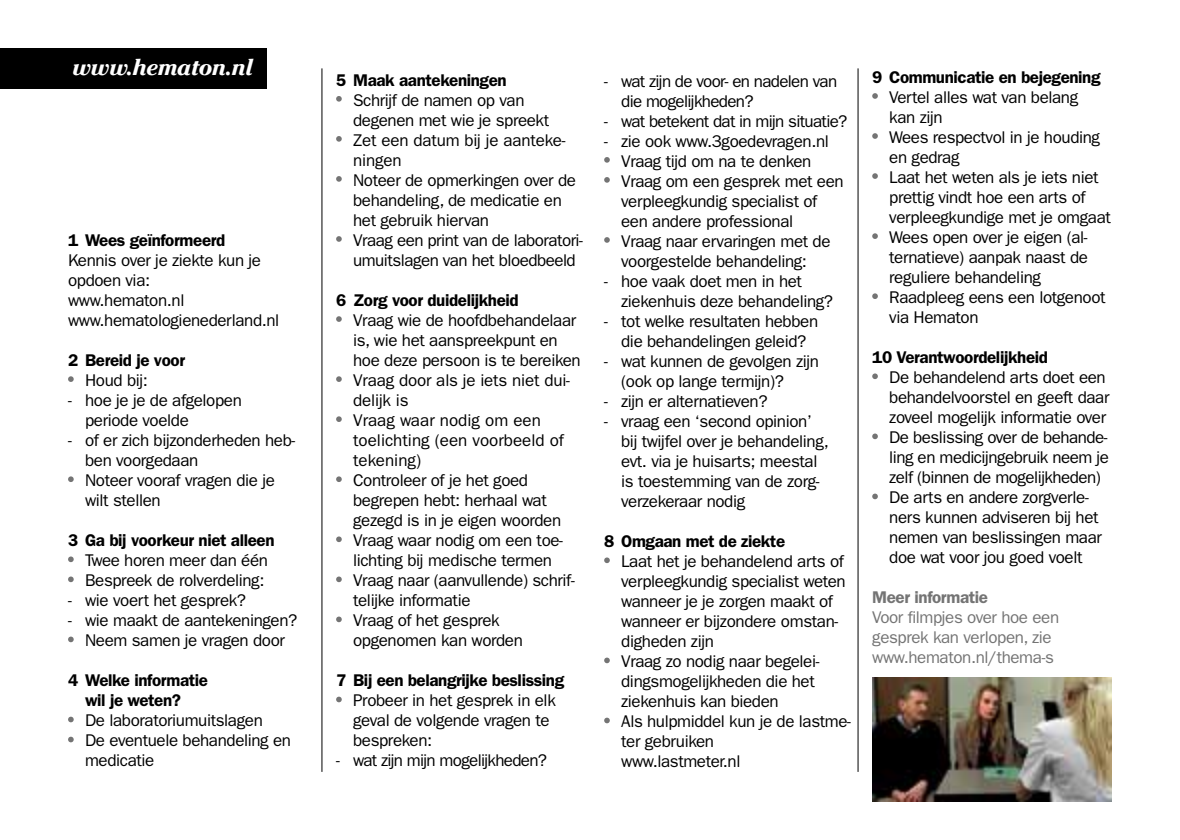
<style>
.page{position:relative;width:1180px;height:840px;background:#fff}
.page>*{position:absolute;margin:0;border:0;box-sizing:border-box;transform-origin:0 0}
.t1{font:italic 700 22.8px "Cheltenham Std";letter-spacing:-.03em;color:#fff}
.t2{font:17px/20px "ITC Franklin Gothic Std";letter-spacing:-.025em;color:#000}
.t3{font:600 17px/20px "ITC Franklin Gothic Std";letter-spacing:-.025em;color:#000;text-align:center}
.t4{font:17px/20px "ITC Franklin Gothic Std";letter-spacing:-.025em;color:#747474}
.t5{font:600 17px "ITC Franklin Gothic Std";letter-spacing:-.025em;color:#747474}
</style>
<div class="page">
<svg style="left:68px;top:376px;width:6px;height:6px"></svg>
<svg style="left:68px;top:476px;width:6px;height:6px"></svg>
<svg style="left:68px;top:556px;width:6px;height:6px"></svg>
<svg style="left:68px;top:576px;width:6px;height:6px"></svg>
<svg style="left:68px;top:636px;width:6px;height:6px"></svg>
<svg style="left:68px;top:716px;width:6px;height:6px"></svg>
<svg style="left:68px;top:736px;width:6px;height:6px"></svg>
<svg style="left:336px;top:96px;width:6px;height:6px"></svg>
<svg style="left:336px;top:136px;width:6px;height:6px"></svg>
<svg style="left:336px;top:176px;width:6px;height:6px"></svg>
<svg style="left:336px;top:236px;width:6px;height:6px"></svg>
<svg style="left:336px;top:316px;width:6px;height:6px"></svg>
<svg style="left:336px;top:376px;width:6px;height:6px"></svg>
<svg style="left:336px;top:416px;width:6px;height:6px"></svg>
<svg style="left:336px;top:476px;width:6px;height:6px"></svg>
<svg style="left:336px;top:536px;width:6px;height:6px"></svg>
<svg style="left:336px;top:576px;width:6px;height:6px"></svg>
<svg style="left:336px;top:616px;width:6px;height:6px"></svg>
<svg style="left:336px;top:696px;width:6px;height:6px"></svg>
<svg style="left:604px;top:157px;width:5px;height:5px"></svg>
<svg style="left:604px;top:177px;width:5px;height:5px"></svg>
<svg style="left:604px;top:237px;width:5px;height:5px"></svg>
<svg style="left:604px;top:557px;width:5px;height:5px"></svg>
<svg style="left:604px;top:657px;width:5px;height:5px"></svg>
<svg style="left:604px;top:717px;width:5px;height:5px"></svg>
<svg style="left:872px;top:93px;width:5px;height:6px"></svg>
<svg style="left:872px;top:133px;width:5px;height:6px"></svg>
<svg style="left:872px;top:173px;width:5px;height:6px"></svg>
<svg style="left:872px;top:233px;width:5px;height:6px"></svg>
<svg style="left:872px;top:293px;width:5px;height:6px"></svg>
<svg style="left:872px;top:373px;width:5px;height:6px"></svg>
<svg style="left:872px;top:433px;width:5px;height:6px"></svg>
<svg style="left:872px;top:493px;width:5px;height:6px"></svg>
<div style="left:0;top:48px;width:266px;height:41px;background:#000"></div>
<img style="left:872px;top:677px;width:239px;height:124px">
<hr style="left:321px;top:68px;width:1px;height:703px;background:#000">
<hr style="left:857px;top:68px;width:1px;height:703px;background:#000">
<h1 class="t1" style="left:72px;top:53px;width:183px">www.hematon.nl</h1>
<p class="t3" style="left:68px;top:230px;width:159px">1 Wees geïnformeerd</p>
<p class="t2" style="left:68px;top:250px;width:213px">Kennis over je ziekte kun je opdoen via:<br>www.hematon.nl www.hematologienederland.nl</p>
<p class="t3" style="left:68px;top:350px;width:118px">2 Bereid je voor</p>
<p class="t2" style="left:85px;top:370px;width:64px">Houd bij:</p>
<p class="t2" style="left:85px;top:390px;width:158px;text-indent:-17px">- hoe je je de afgelopen periode voelde</p>
<p class="t2" style="left:85px;top:430px;width:212px;text-indent:-17px">- of er zich bijzonderheden heb&shy;ben voorgedaan<br>Noteer vooraf vragen die je wilt stellen</p>
<p class="t3" style="left:68px;top:530px;width:208px">3 Ga bij voorkeur niet alleen</p>
<p class="t2" style="left:85px;top:550px;width:184px">Twee horen meer dan één<br>Bespreek de rolverdeling:</p>
<p class="t2" style="left:68px;top:590px;width:179px">- wie voert het gesprek?</p>
<p class="t2" style="left:68px;top:610px;width:231px;text-align:center">- wie maakt de aantekeningen?<br>Neem samen je vragen door</p>
<p class="t3" style="left:68px;top:670px;width:141px">4 Welke informatie wil je weten?</p>
<p class="t2" style="left:85px;top:710px;width:207px">De laboratoriumuitslagen<br>De eventuele behandeling en medicatie</p>
<p class="t3" style="left:336px;top:70px;width:172px">5 Maak aantekeningen</p>
<p class="t2" style="left:353px;top:90px;width:231px">Schrijf de namen op van degenen met wie je spreekt<br>Zet een datum bij je aanteke&shy;ningen<br>Noteer de opmerkingen over de behandeling, de medicatie en het gebruik hiervan<br>Vraag een print van de laboratori&shy;umuitslagen van het bloedbeeld</p>
<p class="t3" style="left:336px;top:290px;width:184px">6 Zorg voor duidelijkheid</p>
<p class="t2" style="left:353px;top:310px;width:229px">Vraag wie de hoofdbehandelaar is, wie het aanspreekpunt en hoe deze persoon is te bereiken<br>Vraag door als je iets niet dui&shy;delijk is<br>Vraag waar nodig om een toelichting (een voorbeeld of tekening)<br>Controleer of je het goed begrepen hebt: herhaal wat gezegd is in je eigen woorden<br>Vraag waar nodig om een toe&shy;lichting bij medische termen<br>Vraag naar (aanvullende) schrif&shy;telijke informatie<br>Vraag of het gesprek opgenomen kan worden</p>
<p class="t3" style="left:336px;top:670px;width:230px">7 Bij een belangrijke beslissing</p>
<p class="t2" style="left:353px;top:690px;width:204px">Probeer in het gesprek in elk geval de volgende vragen te bespreken:</p>
<p class="t2" style="left:336px;top:750px;width:212px">- wat zijn mijn mogelijkheden?</p>
<p class="t2" style="left:621px;top:71px;width:217px;text-indent:-17px">- wat zijn de voor- en nadelen van die mogelijkheden?</p>
<p class="t2" style="left:604px;top:111px;width:245px">- wat betekent dat in mijn situatie?</p>
<p class="t2" style="left:621px;top:131px;width:224px;text-indent:-17px">- zie ook www.3goedevragen.nl<br>Vraag tijd om na te denken<br>Vraag om een gesprek met een verpleegkundig specialist of een andere professional<br>Vraag naar ervaringen met de voorgestelde behandeling:</p>
<p class="t2" style="left:621px;top:271px;width:213px;text-indent:-17px">- hoe vaak doet men in het ziekenhuis deze behandeling?</p>
<p class="t2" style="left:604px;top:311px;width:215px;text-align:center">- tot welke resultaten hebben die behandelingen geleid?</p>
<p class="t2" style="left:621px;top:351px;width:199px;text-indent:-17px">- wat kunnen de gevolgen zijn (ook op lange termijn)?</p>
<p class="t2" style="left:604px;top:391px;width:165px">- zijn er alternatieven?</p>
<p class="t2" style="left:621px;top:411px;width:209px;text-indent:-17px">- vraag een ‘second opinion’ bij twijfel over je behandeling, evt. via je huisarts; meestal is toestemming van de zorg&shy;verzekeraar nodig</p>
<p class="t3" style="left:604px;top:531px;width:182px">8 Omgaan met de ziekte</p>
<p class="t2" style="left:621px;top:551px;width:231px">Laat het je behandelend arts of verpleegkundig specialist weten wanneer je je zorgen maakt of wanneer er bijzondere omstan&shy;digheden zijn<br>Vraag zo nodig naar begelei&shy;dingsmogelijkheden die het ziekenhuis kan bieden<br>Als hulpmiddel kun je de lastme&shy;ter gebruiken<br>www.lastmeter.nl</p>
<p class="t3" style="left:872px;top:67px;width:230px">9 Communicatie en bejegening</p>
<p class="t2" style="left:889px;top:87px;width:223px">Vertel alles wat van belang<br>kan zijn<br>Wees respectvol in je houding en gedrag<br>Laat het weten als je iets niet prettig vindt hoe een arts of verpleegkundige met je omgaat<br>Wees open over je eigen (al&shy;ternatieve) aanpak naast de reguliere behandeling<br>Raadpleeg eens een lotgenoot via Hematon</p>
<p class="t3" style="left:872px;top:347px;width:177px">10 Verantwoordelijkheid</p>
<p class="t2" style="left:889px;top:367px;width:222px">De behandelend arts doet een behandelvoorstel en geeft daar zoveel mogelijk informatie over<br>De beslissing over de behande&shy;ling en medicijngebruik neem je zelf (binnen de mogelijkheden)<br>De arts en andere zorgverle&shy;ners kunnen adviseren bij het nemen van beslissingen maar doe wat voor jou goed voelt</p>
<p class="t5" style="left:872px;top:587px;width:117px">Meer informatie</p>
<p class="t4" style="left:872px;top:607px;width:188px">Voor filmpjes over hoe een gesprek kan verlopen, zie www.hematon.nl/thema-s</p>
</div>
